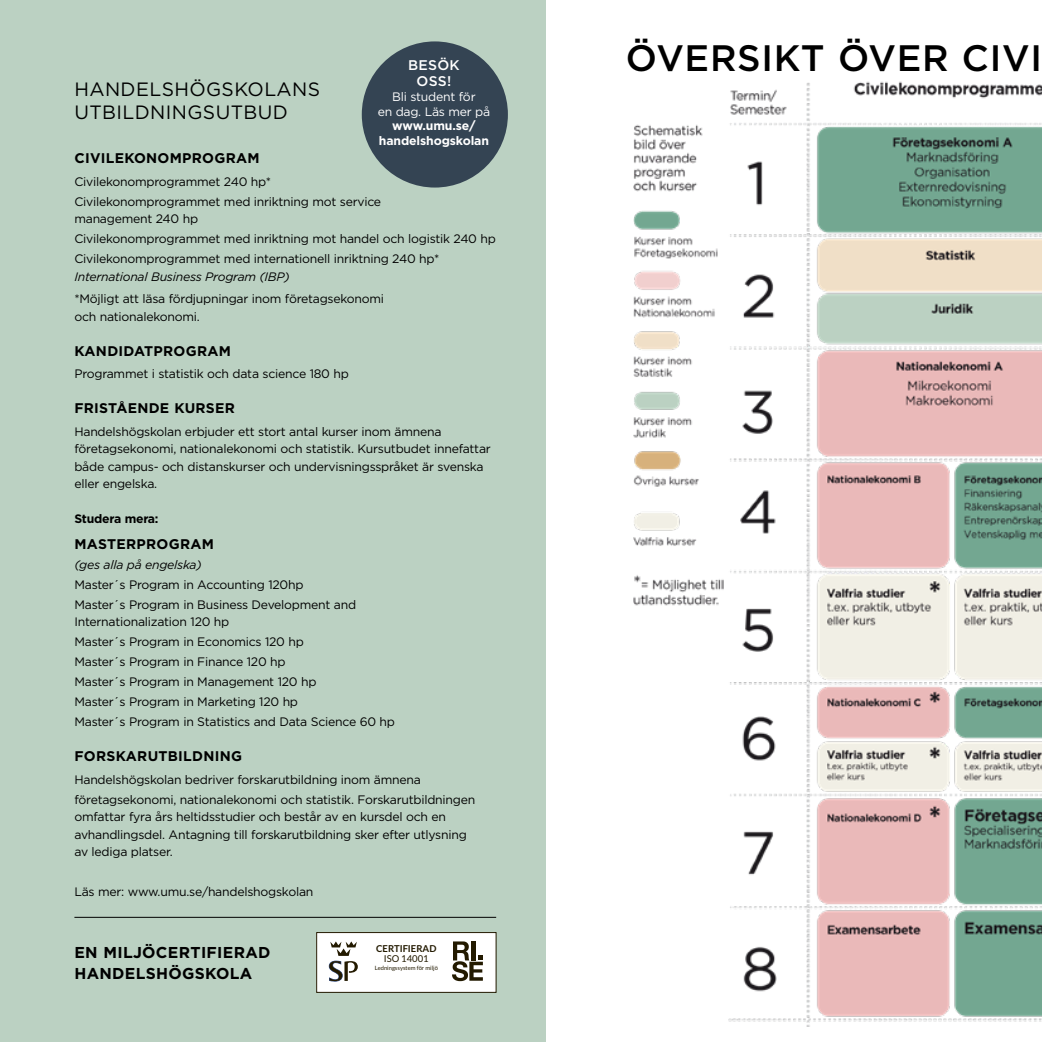
<style>
.page{position:relative;width:1042px;height:1042px;background:#fff}
.page>*{position:absolute;margin:0;border:0;box-sizing:border-box;transform-origin:0 0}
.större_rubrik{font:500 36.75px "Gotham 20";letter-spacing:.04em;color:#000}
.mindre_rubrik{font:19.25px/22.8px "Gotham 20";letter-spacing:.04em;color:#000}
.mindre_rubrik-2{font:700 15.75px/21px "Gotham 20";letter-spacing:.04em;color:#000}
.mindre_rubrik-3{font:700 14px "Gotham 20";letter-spacing:.04em;color:#000}
.Brödtext_-rutor{font:700 14px "Gotham 20";letter-spacing:.04em;color:#000}
.Styckeformat_3{font:500 14px/16.8px "Gotham 20";letter-spacing:.04em;color:#fff;text-align:center}
.Brödtext_-rutor-2{font:12.25px/17.5px "Gotham 20";color:#000}
.Styckeformat_3-2{font:12.25px/14.7px "Gotham 20";color:#fff;text-align:center}
.Brödtext_-rutor-3{font:italic 12.25px "Gotham 20";color:#000}
.Brödtext_-rutor-4{font:700 12.25px "Gotham 20";color:#000}
.t1{font:700 9.45px/10.2px "Lato";color:#231a00;text-align:center}
.t2{font:5.77px "Lato";color:#231a00}
.s1{font-weight:700}
.s2{font-weight:400}
</style>
<div class="page">
<div style="left:0;top:0;width:546px;height:1042px;background:#bbd1c2"></div>
<div style="left:362px;top:41px;width:146px;height:147px;background:#344453;border-radius:50%"></div>
<img style="left:633px;top:81px;width:409px;height:945px">
<div style="left:317px;top:932px;width:179px;height:60px;background:#fff"></div>
<div style="left:316px;top:932px;width:180px;height:60px;border:1px solid #231a00"></div>
<svg style="left:452px;top:941px;width:31px;height:40px"></svg>
<svg style="left:329px;top:941px;width:29px;height:40px"></svg>
<hr style="left:74px;top:917px;width:422px;height:1px;background:#000">
<h3 class="Styckeformat_3" style="left:408px;top:56px;width:53px">BESÖK<br>OSS!</h3>
<h3 class="Styckeformat_3-2" style="left:378px;top:89px;width:114px">Bli student för<br>en dag. Läs mer på <span class="s1">www.umu.se/ handelshogskolan</span></h3>
<h2 class="mindre_rubrik" style="left:74px;top:78px;width:247px">HANDELSHÖGSKOLANS<br>UTBILDNINGSUTBUD</h2>
<h2 class="mindre_rubrik-3" style="left:74px;top:149px;width:186px">CIVILEKONOMPROGRAM</h2>
<p class="Brödtext_-rutor-2" style="left:74px;top:172px;width:198px">Civilekonomprogrammet 240 hp*</p>
<p class="Brödtext_-rutor-2" style="left:74px;top:192px;width:308px">Civilekonomprogrammet med inriktning mot service management 240 hp</p>
<p class="Brödtext_-rutor-2" style="left:74px;top:230px;width:423px">Civilekonomprogrammet med inriktning mot handel och logistik 240 hp</p>
<p class="Brödtext_-rutor-2" style="left:74px;top:250px;width:366px">Civilekonomprogrammet med internationell inriktning 240 hp*</p>
<p class="Brödtext_-rutor-3" style="left:74px;top:268px;width:217px">International Business Program (IBP)</p>
<p class="Brödtext_-rutor-2" style="left:74px;top:290px;width:311px">*Möjligt att läsa fördjupningar inom företagsekonomi och nationalekonomi.</p>
<h2 class="mindre_rubrik-3" style="left:74px;top:342px;width:158px">KANDIDATPROGRAM</h2>
<p class="Brödtext_-rutor-2" style="left:74px;top:365px;width:276px">Programmet i statistik och data science 180 hp</p>
<h2 class="mindre_rubrik-3" style="left:74px;top:399px;width:162px">FRISTÅENDE KURSER</h2>
<p class="Brödtext_-rutor-2" style="left:74px;top:422px;width:418px">Handelshögskolan erbjuder ett stort antal kurser inom ämnena företagsekonomi, nationalekonomi och statistik. Kursutbudet innefattar både campus- och distanskurser och undervisningsspråket är svenska eller engelska.</p>
<p class="Brödtext_-rutor-4" style="left:74px;top:511px;width:85px">Studera mera:</p>
<p class="Brödtext_-rutor" style="left:74px;top:534px;width:141px">MASTERPROGRAM</p>
<p class="Brödtext_-rutor-3" style="left:74px;top:556px;width:129px">(ges alla på engelska)</p>
<p class="Brödtext_-rutor-2" style="left:74px;top:575px;width:230px">Master´s Program in Accounting 120hp</p>
<p class="Brödtext_-rutor-2" style="left:74px;top:595px;width:283px">Master´s Program in Business Development and<br>Internationalization 120 hp</p>
<p class="Brödtext_-rutor-2" style="left:74px;top:633px;width:231px">Master´s Program in Economics 120 hp</p>
<p class="Brödtext_-rutor-2" style="left:74px;top:652px;width:212px">Master´s Program in Finance 120 hp</p>
<p class="Brödtext_-rutor-2" style="left:74px;top:672px;width:243px">Master´s Program in Management 120 hp</p>
<p class="Brödtext_-rutor-2" style="left:74px;top:692px;width:225px">Master´s Program in Marketing 120 hp</p>
<p class="Brödtext_-rutor-2" style="left:74px;top:712px;width:322px">Master´s Program in Statistics and Data Science 60 hp</p>
<h2 class="mindre_rubrik-3" style="left:74px;top:747px;width:169px">FORSKARUTBILDNING</h2>
<p class="Brödtext_-rutor-2" style="left:74px;top:770px;width:348px">Handelshögskolan bedriver forskarutbildning inom ämnena</p>
<p class="Brödtext_-rutor-2" style="left:74px;top:790px;width:402px">företagsekonomi, nationalekonomi och statistik. Forskarutbildningen omfattar fyra års heltidsstudier och består av en kursdel och en avhandlingsdel. Antagning till forskarutbildning sker efter utlysning av lediga platser.</p>
<p class="Brödtext_-rutor-2" style="left:74px;top:882px;width:240px">Läs mer: www.umu.se/handelshogskolan</p>
<h2 class="mindre_rubrik-2" style="left:74px;top:942px;width:197px">EN MILJÖCERTIFIERAD<br>HANDELSHÖGSKOLA</h2>
<p class="t1" style="left:376px;top:943px;width:62px">CERTIFIERAD<br><span class="s2">ISO 14001</span></p>
<p class="t2" style="left:375px;top:964px;width:65px">Ledningssystem för miljö</p>
<h1 class="större_rubrik" style="left:626px;top:34px;width:417px">ÖVERSIKT ÖVER CIVI</h1>
</div>
